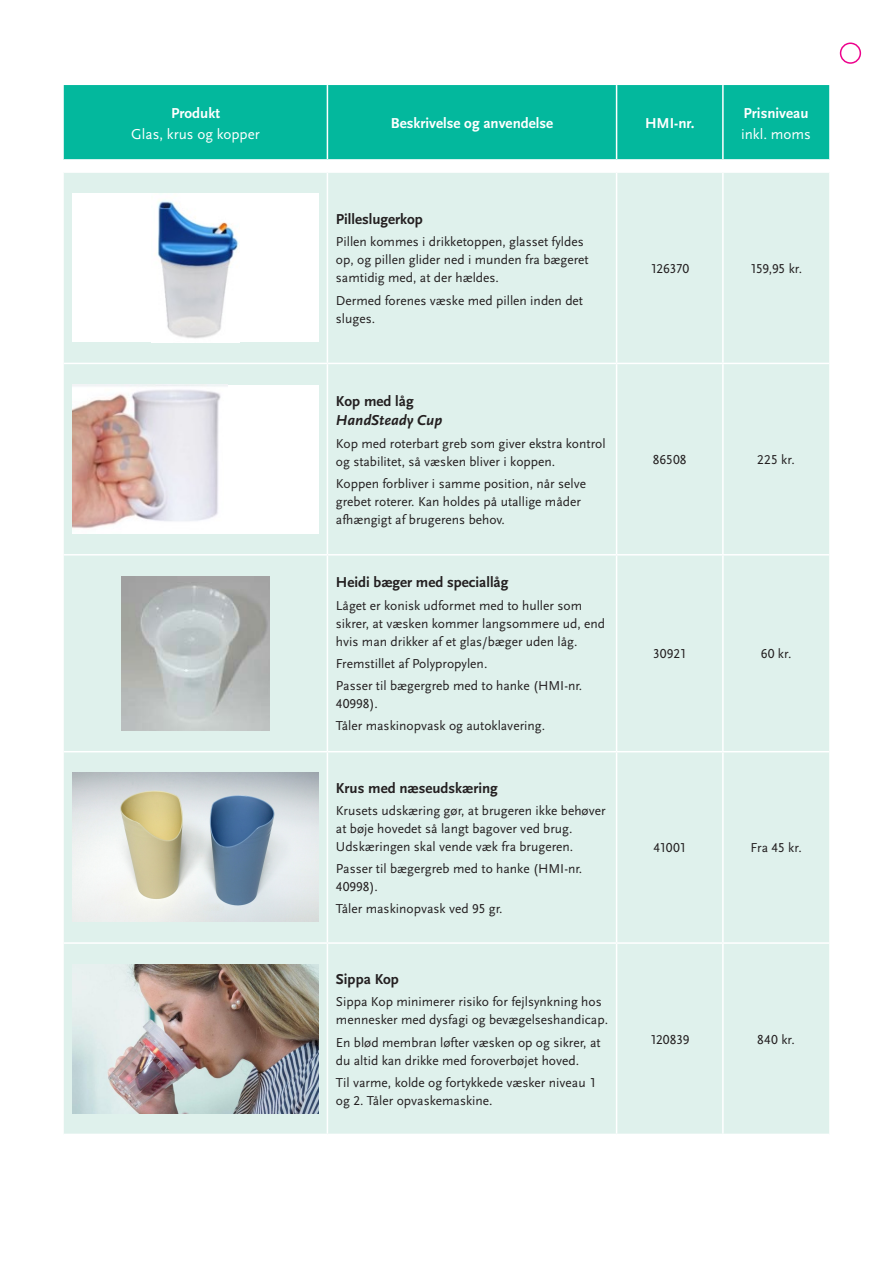
<style>
.page{position:relative;width:893px;height:1263px;background:#fff}
.page>*{position:absolute;margin:0;border:0;box-sizing:border-box;transform-origin:0 0}
.Mellemrubrik___H3{font:700 15px "Scala Sans OT";color:#231f20}
.t1{font:700 15px/21px "Scala Sans OT";color:#fff}
.t2{font:15px "Scala Sans OT";color:#fff}
.Undertitel{font:italic 700 15px "Scala Sans OT";color:#231f20}
.Brødtekst___P{font:13.5px/18px "Scala Sans OT";color:#231f20}
.s1{font-weight:400}
</style>
<div class="page">
<div style="left:64px;top:85px;width:765px;height:74px;background:#03b89d"></div>
<hr style="left:327px;top:85px;width:1px;height:74px;background:#fff">
<hr style="left:616px;top:85px;width:1px;height:74px;background:#fff">
<hr style="left:722px;top:85px;width:2px;height:74px;background:#fff">
<div style="left:64px;top:173px;width:765px;height:961px;background:#dff1ec"></div>
<hr style="left:64px;top:363px;width:263px;height:1px;background:#fff">
<hr style="left:327px;top:363px;width:290px;height:1px;background:#fff">
<hr style="left:617px;top:363px;width:106px;height:1px;background:#fff">
<hr style="left:723px;top:363px;width:106px;height:1px;background:#fff">
<hr style="left:64px;top:554px;width:263px;height:1px;background:#fff">
<hr style="left:327px;top:554px;width:290px;height:1px;background:#fff">
<hr style="left:617px;top:554px;width:106px;height:1px;background:#fff">
<hr style="left:723px;top:554px;width:106px;height:1px;background:#fff">
<hr style="left:64px;top:751px;width:263px;height:1px;background:#fff">
<hr style="left:327px;top:751px;width:290px;height:1px;background:#fff">
<hr style="left:617px;top:751px;width:106px;height:1px;background:#fff">
<hr style="left:723px;top:751px;width:106px;height:1px;background:#fff">
<hr style="left:64px;top:942px;width:263px;height:2px;background:#fff">
<hr style="left:327px;top:942px;width:290px;height:2px;background:#fff">
<hr style="left:617px;top:942px;width:106px;height:2px;background:#fff">
<hr style="left:723px;top:942px;width:106px;height:2px;background:#fff">
<hr style="left:327px;top:173px;width:1px;height:190px;background:#fff">
<hr style="left:616px;top:173px;width:1px;height:190px;background:#fff">
<hr style="left:722px;top:173px;width:2px;height:190px;background:#fff">
<hr style="left:327px;top:364px;width:1px;height:190px;background:#fff">
<hr style="left:616px;top:364px;width:1px;height:190px;background:#fff">
<hr style="left:722px;top:364px;width:2px;height:190px;background:#fff">
<hr style="left:327px;top:555px;width:1px;height:196px;background:#fff">
<hr style="left:616px;top:555px;width:1px;height:196px;background:#fff">
<hr style="left:722px;top:555px;width:2px;height:196px;background:#fff">
<hr style="left:327px;top:752px;width:1px;height:190px;background:#fff">
<hr style="left:616px;top:752px;width:1px;height:190px;background:#fff">
<hr style="left:722px;top:752px;width:2px;height:190px;background:#fff">
<hr style="left:327px;top:944px;width:1px;height:190px;background:#fff">
<hr style="left:616px;top:944px;width:1px;height:190px;background:#fff">
<hr style="left:722px;top:944px;width:2px;height:190px;background:#fff">
<div style="left:72px;top:193px;width:247px;height:149px;background:#fff"></div>
<img style="left:157px;top:200px;width:82px;height:139px">
<div style="left:72px;top:385px;width:247px;height:148px;background:#fff"></div>
<img style="left:72px;top:385px;width:155px;height:144px">
<img style="left:121px;top:576px;width:149px;height:154px">
<img style="left:72px;top:773px;width:247px;height:149px">
<img style="left:72px;top:964px;width:247px;height:149px">
<div style="left:840px;top:43px;width:21px;height:21px;border:2px solid #ed028c;border-radius:50%"></div>
<p class="t1" style="left:171px;top:102px;width:50px">Produkt</p>
<p class="t2" style="left:131px;top:126px;width:130px">Glas, krus og kopper</p>
<p class="t1" style="left:391px;top:113px;width:164px">Beskrivelse og anvendelse</p>
<p class="t1" style="left:645px;top:113px;width:51px">HMI-nr.</p>
<p class="t1" style="left:741px;top:102px;width:71px">Prisniveau <span class="s1">inkl. moms</span></p>
<p class="Mellemrubrik___H3" style="left:336px;top:211px;width:89px">Pilleslugerkop</p>
<p class="Brødtekst___P" style="left:336px;top:233px;width:254px">Pillen kommes i drikketoppen, glasset fyldes op, og pillen glider ned i munden fra bægeret samtidig med, at der hældes.</p>
<p class="Brødtekst___P" style="left:336px;top:292px;width:249px">Dermed forenes væske med pillen inden det sluges.</p>
<p class="Mellemrubrik___H3" style="left:336px;top:392px;width:79px">Kop med låg</p>
<p class="Undertitel" style="left:336px;top:412px;width:108px">HandSteady Cup</p>
<p class="Brødtekst___P" style="left:336px;top:434px;width:271px">Kop med roterbart greb som giver ekstra kontrol og stabilitet, så væsken bliver i koppen.</p>
<p class="Brødtekst___P" style="left:336px;top:475px;width:252px">Koppen forbliver i samme position, når selve grebet roterer. Kan holdes på utallige måder afhængigt af brugerens behov.</p>
<p class="Mellemrubrik___H3" style="left:336px;top:574px;width:174px">Heidi bæger med speciallåg</p>
<p class="Brødtekst___P" style="left:336px;top:596px;width:271px">Låget er konisk udformet med to huller som sikrer, at væsken kommer langsommere ud, end hvis man drikker af et glas/bæger uden låg.</p>
<p class="Brødtekst___P" style="left:336px;top:655px;width:153px">Fremstillet af Polypropylen.</p>
<p class="Brødtekst___P" style="left:336px;top:677px;width:248px">Passer til bægergreb med to hanke (HMI-nr.<br>40998).</p>
<p class="Brødtekst___P" style="left:336px;top:717px;width:211px">Tåler maskinopvask og autoklavering.</p>
<p class="Mellemrubrik___H3" style="left:336px;top:779px;width:163px">Krus med næseudskæring</p>
<p class="Brødtekst___P" style="left:336px;top:802px;width:271px">Krusets udskæring gør, at brugeren ikke behøver at bøje hovedet så langt bagover ved brug.<br>Udskæringen skal vende væk fra brugeren.</p>
<p class="Brødtekst___P" style="left:336px;top:860px;width:248px">Passer til bægergreb med to hanke (HMI-nr.<br>40998).</p>
<p class="Brødtekst___P" style="left:336px;top:900px;width:168px">Tåler maskinopvask ved 95 gr.</p>
<p class="Mellemrubrik___H3" style="left:336px;top:971px;width:65px">Sippa Kop</p>
<p class="Brødtekst___P" style="left:336px;top:993px;width:274px">Sippa Kop minimerer risiko for fejlsynkning hos mennesker med dysfagi og bevægelseshandicap.</p>
<p class="Brødtekst___P" style="left:336px;top:1033px;width:266px">En blød membran løfter væsken op og sikrer, at du altid kan drikke med foroverbøjet hoved.</p>
<p class="Brødtekst___P" style="left:336px;top:1074px;width:261px">Til varme, kolde og fortykkede væsker niveau 1 og 2. Tåler opvaskemaskine.</p>
<p class="Brødtekst___P" style="left:650px;top:260px;width:41px">126370</p>
<p class="Brødtekst___P" style="left:750px;top:260px;width:54px">159,95 kr.</p>
<p class="Brødtekst___P" style="left:653px;top:451px;width:35px">86508</p>
<p class="Brødtekst___P" style="left:757px;top:451px;width:39px">225 kr.</p>
<p class="Brødtekst___P" style="left:653px;top:645px;width:35px">30921</p>
<p class="Brødtekst___P" style="left:761px;top:645px;width:32px">60 kr.</p>
<p class="Brødtekst___P" style="left:653px;top:839px;width:34px">41001</p>
<p class="Brødtekst___P" style="left:750px;top:839px;width:53px">Fra 45 kr.</p>
<p class="Brødtekst___P" style="left:650px;top:1031px;width:41px">120839</p>
<p class="Brødtekst___P" style="left:757px;top:1031px;width:39px">840 kr.</p>
</div>
